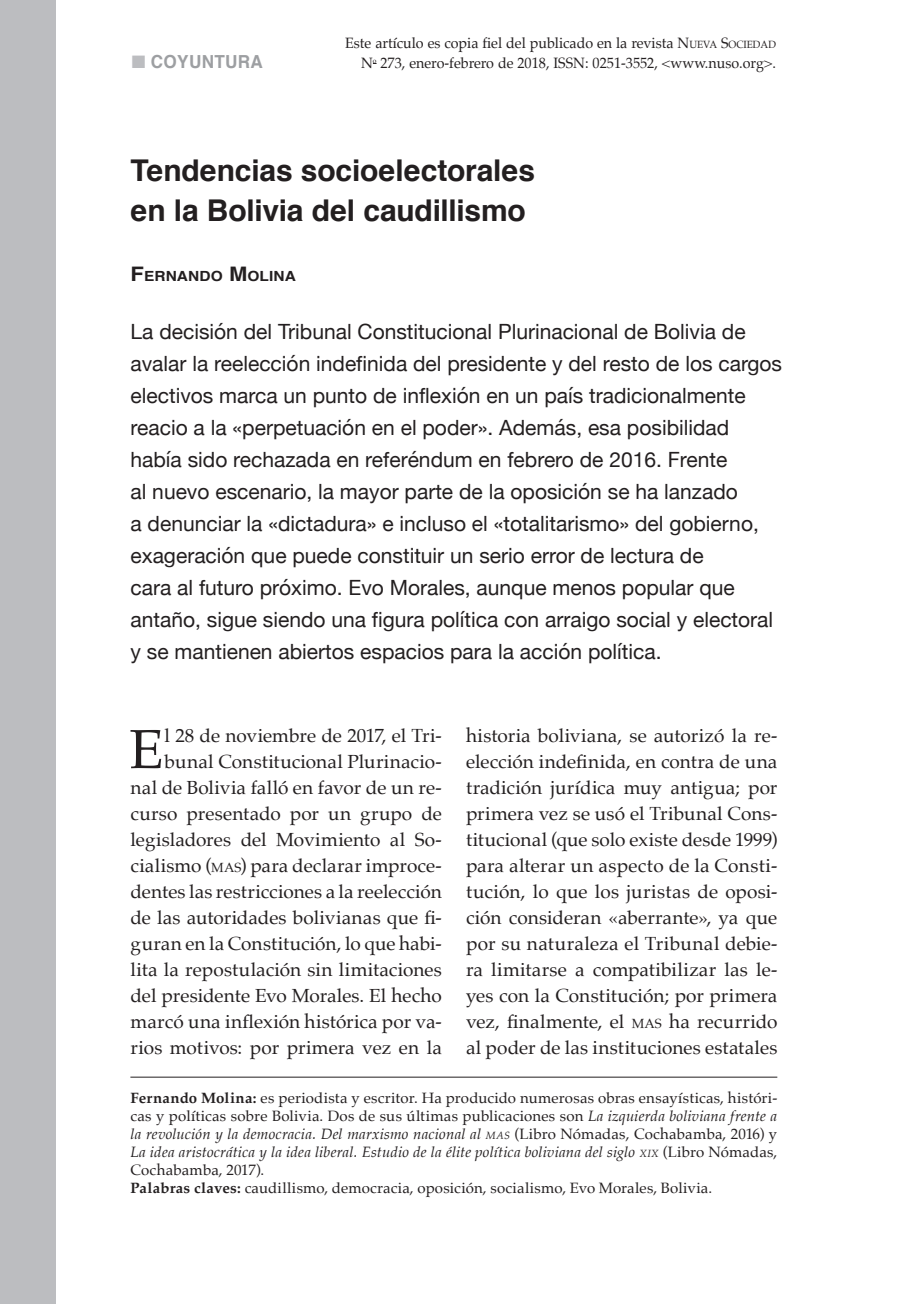
<style>
.page{position:relative;width:908px;height:1304px;background:#fff}
.page>*{position:absolute;margin:0;border:0;box-sizing:border-box;transform-origin:0 0}
.t1{font:55.2px "Palatino";color:#231f20}
.t2{font:700 30px/40px "Helvetica";letter-spacing:-.005em;color:#231f20}
.t3{font:21px/32px "Helvetica Neue";color:#231f20}
.t4{font:19px/26px "Palatino";letter-spacing:.005em;color:#231f20;text-align:right}
.t5{font:700 18px "Helvetica";letter-spacing:.02em;color:#9d9fa2;scale:.95 1}
.t6{font:15px/18px "Palatino";color:#231f20}
.t7{font:15px/20px "Palatino";color:#231f20;text-align:right;scale:.95 1}
.t8{font:700 14px "Helvetica";letter-spacing:.005em;color:#231f20;scale:1.1 1}
.s1{color:#bcbdc0}
.s2{font-style:inherit}
.s3{font-size:10.4px}
.s4{font-size:20px}
.s5{font-size:13.4px}
.s6{font-weight:700}
.s7{font-style:italic}
.s8{font-style:italic;font-size:10.4px}
</style>
<div class="page">
<hr style="left:130px;top:1077px;width:647px;height:1px;background:#231f20">
<div style="left:0;top:0;width:56px;height:1304px;background:#bcbdc0"></div>
<p class="t5" style="left:132px;top:47px;width:139px"><span class="s1">■</span> COYUNTURA</p>
<p class="t7" style="left:345px;top:33px;width:455px">Este artículo es copia fiel del publicado en la revista <span class="s2">N</span><span class="s3">UEVA</span> <span class="s2">S</span><span class="s3">OCIEDAD<br></span>N<sup>o</sup> 273, enero-febrero de 2018, ISSN: 0251-3552, &lt;www.nuso.org&gt;.</p>
<h2 class="t2" style="left:130px;top:151px;width:406px">Tendencias socioelectorales en la Bolivia del caudillismo</h2>
<p class="t8" style="left:130px;top:265px;width:152px"><span class="s4">F</span>ERNANDO <span class="s4">M</span>OLINA</p>
<p class="t3" style="left:130px;top:317px;width:652px">La decisión del Tribunal Constitucional Plurinacional de Bolivia de avalar la reelección indefinida del presidente y del resto de los cargos electivos marca un punto de inflexión en un país tradicionalmente reacio a la «perpetuación en el poder». Además, esa posibilidad había sido rechazada en referéndum en febrero de 2016. Frente<br>al nuevo escenario, la mayor parte de la oposición se ha lanzado<br>a denunciar la «dictadura» e incluso el «totalitarismo» del gobierno, exageración que puede constituir un serio error de lectura de<br>cara al futuro próximo. Evo Morales, aunque menos popular que antaño, sigue siendo una figura política con arraigo social y electoral y se mantienen abiertos espacios para la acción política.</p>
<p class="t4" style="left:130px;top:723px;width:313px">l 28 de noviembre de 2017, el Tri&shy;bunal Constitucional Plurinacio-<br>nal de Bolivia falló en favor de un re&shy;curso presentado por un grupo de legisladores del Movimiento al So&shy;cialismo (<span class="s5">MAS</span>) para declarar improce&shy;dentes las restricciones a la reelección de las autoridades bolivianas que fi&shy;guran en la Constitución, lo que habi&shy;lita la repostulación sin limitaciones del presidente Evo Morales. El hecho marcó una inflexión histórica por va&shy;rios motivos: por primera vez en la</p>
<p class="t4" style="left:466px;top:723px;width:313px;text-align:justify">historia boliviana, se autorizó la re&shy;elección indefinida, en contra de una tradición jurídica muy antigua; por primera vez se usó el Tribunal Cons&shy;titucional (que solo existe desde 1999) para alterar un aspecto de la Consti&shy;tución, lo que los juristas de oposi&shy;ción consideran «aberrante», ya que por su naturaleza el Tribunal debie&shy;ra limitarse a compatibilizar las le&shy;yes con la Constitución; por primera vez, finalmente, el <span class="s5">MAS</span> ha recurrido al poder de las instituciones estatales</p>
<h1 class="t1" style="left:129px;top:703px;width:36px">E</h1>
<p class="t6" style="left:130px;top:1089px;width:648px"><span class="s6">Fernando Molina:</span> es periodista y escritor. Ha producido numerosas obras ensayísticas, históri&shy;cas y políticas sobre Bolivia. Dos de sus últimas publicaciones son <span class="s7">La izquierda boliviana frente a la revolución y la democracia. Del marxismo nacional al</span> <span class="s8">MAS</span> (Libro Nómadas, Cochabamba, 2016) y <span class="s7">La idea aristocrática y la idea liberal. Estudio de la élite política boliviana del siglo</span> <span class="s8">XIX</span> (Libro Nómadas, Cochabamba, 2017).<br><span class="s6">Palabras claves:</span> caudillismo, democracia, oposición, socialismo, Evo Morales, Bolivia.</p>
</div>
